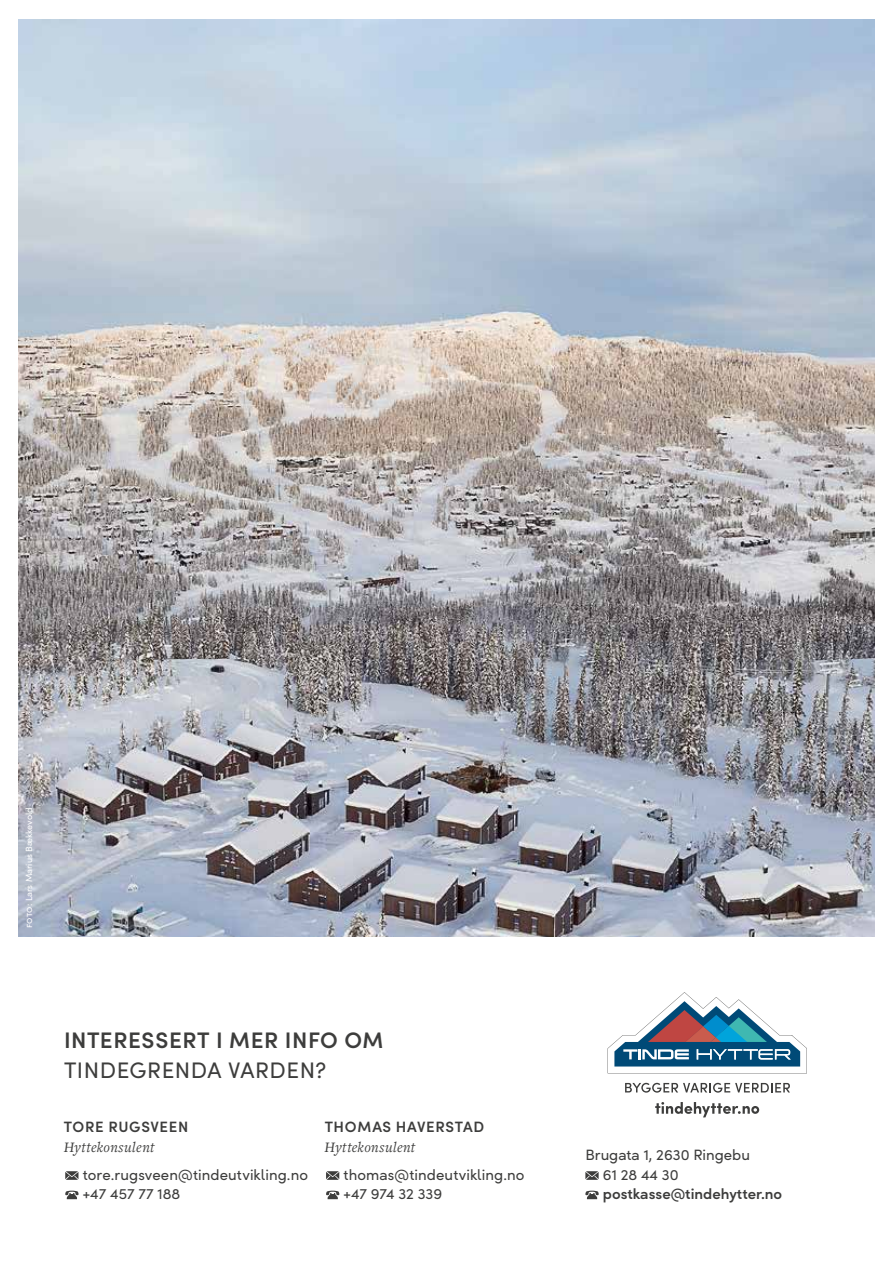
<style>
.page{position:relative;width:893px;height:1263px;background:#fff}
.page>*{position:absolute;margin:0;border:0;box-sizing:border-box;transform-origin:0 0}
.t1{font:600 22.5px "Sofia Pro";letter-spacing:.025em;color:#3d3d3c}
.t2{font:22.5px "Sofia Pro";letter-spacing:.025em;color:#3d3d3c}
.t3{font:15px/19.5px "Sofia Pro";color:#3d3d3c}
.t4{font:600 15px "Sofia Pro";letter-spacing:.04em;color:#3d3d3c}
.t5{font:italic 15px "Freight Text Pro";letter-spacing:.025em;color:#3d3d3c}
.t6{font:9px "Sofia Pro";color:#fff}
</style>
<div class="page">
<img style="left:18px;top:19px;width:857px;height:917px">
<svg style="left:608px;top:992px;width:199px;height:81px"></svg>
<svg style="left:655px;top:1102px;width:104px;height:15px"></svg>
<svg style="left:625px;top:1083px;width:165px;height:9px"></svg>
<svg style="left:65px;top:1171px;width:13px;height:9px"></svg>
<svg style="left:326px;top:1171px;width:13px;height:9px"></svg>
<svg style="left:65px;top:1190px;width:14px;height:9px"></svg>
<svg style="left:326px;top:1190px;width:13px;height:9px"></svg>
<svg style="left:585px;top:1171px;width:14px;height:9px"></svg>
<svg style="left:585px;top:1190px;width:14px;height:9px"></svg>
<p class="t6" style="left:22px;top:928px;width:122px;rotate:-90deg">foto: Lars Marius Bækkevold</p>
<h1 class="t1" style="left:64px;top:1023px;width:321px">INTERESSERT I MER INFO OM</h1>
<h1 class="t2" style="left:64px;top:1054px;width:264px">TINDEGRENDA VARDEN?</h1>
<p class="t4" style="left:64px;top:1115px;width:126px">TORE RUGSVEEN</p>
<p class="t5" style="left:64px;top:1137px;width:92px">Hyttekonsulent</p>
<p class="t3" style="left:83px;top:1164px;width:227px">tore.rugsveen@tindeutvikling.no +47 457 77 188</p>
<p class="t4" style="left:325px;top:1115px;width:161px">THOMAS HAVERSTAD</p>
<p class="t5" style="left:325px;top:1137px;width:92px">Hyttekonsulent</p>
<p class="t3" style="left:344px;top:1164px;width:182px">thomas@tindeutvikling.no +47 974 32 339</p>
<p class="t3" style="left:603px;top:1144px;width:149px;text-indent:-17px">Brugata 1, 2630 Ringebu<br>61 28 44 30</p>
<p class="t4" style="left:603px;top:1182px;width:181px">postkasse@tindehytter.no</p>
</div>
